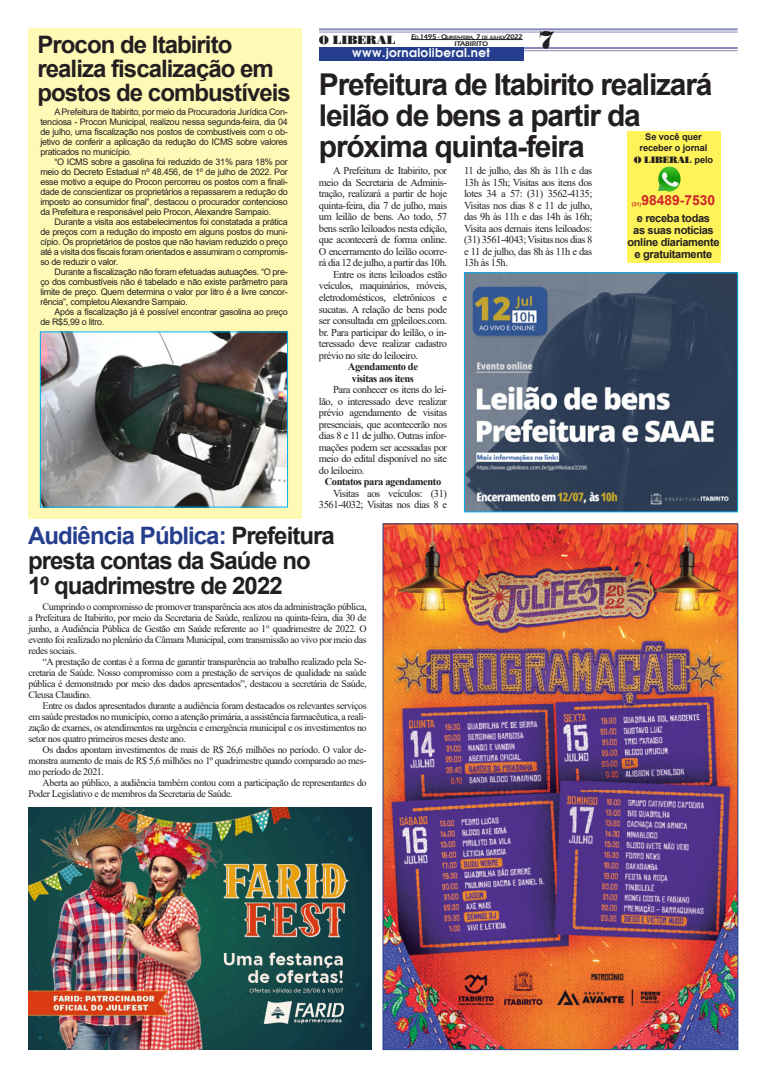
<style>
.page{position:relative;width:766px;height:1078px;background:#fff}
.page>*{position:absolute;margin:0;border:0;box-sizing:border-box;transform-origin:0 0}
.t1{font:700 30px/31px "Arial";letter-spacing:-.04em;color:#231f20}
.t2{font:700 24px/25px "Arial";letter-spacing:-.04em;color:#231f20}
.t3{font:24px "Bodnoff";color:#231f20}
.t4{font:700 13.8px "Arial";color:#d1232a}
.t5{font:12px "Avalon";letter-spacing:.03em;color:#fff}
.t6{font:12px "Bodnoff";color:#231f20}
.t7{font:700 11.1px/12px "Arial";letter-spacing:-.03em;color:#231f20;text-align:center}
.t8{font:10.5px/11.5px "Times New Roman";letter-spacing:-.04em;color:#231f20;text-align:justify}
.t9{font:700 10.5px/11.5px "Times New Roman";letter-spacing:-.04em;color:#231f20;text-align:center}
.t10{font:10px/11px "Times New Roman";letter-spacing:-.04em;color:#231f20;text-align:justify}
.t11{font:9.3px "Bodnoff";letter-spacing:-.02em;color:#231f20}
.t12{font:700 9.2px/11.1px "Arial";letter-spacing:-.01em;color:#231f20;text-align:center}
.t13{font:9px/10px "Arial";letter-spacing:-.03em;color:#231f20;text-align:justify}
.t14{font:7px "Erie Black";color:#231f20}
.t15{font:700 5.4px "Arial";color:#d1232a}
.t16{font:4.9px "Erie Black";letter-spacing:-.085em;color:#231f20}
.s1{font-size:7px}
.s2{font-family:"Arial";font-weight:700;font-size:9.2px}
.s3{color:#253f8e}
</style>
<div class="page">
<hr style="left:28px;top:47px;width:709px;height:2px;background:#8688ba">
<hr style="left:28px;top:50px;width:709px;height:1px;background:#8688ba">
<div style="left:319px;top:47px;width:204px;height:13px;background:#253f8e"></div>
<hr style="left:28px;top:28px;width:709px;height:2px;background:#8688ba">
<hr style="left:28px;top:32px;width:709px;height:1px;background:#8688ba">
<hr style="left:411px;top:39px;width:111px;height:1px;background:#231f20">
<div style="left:18px;top:23px;width:301px;height:43px;background:#fff"></div>
<div style="left:28px;top:28px;width:274px;height:490px;background:#fff9b6"></div>
<img style="left:385px;top:525px;width:350px;height:522px">
<img style="left:28px;top:807px;width:343px;height:242px">
<img style="left:42px;top:333px;width:244px;height:172px">
<div style="left:40px;top:331px;width:248px;height:176px;border:1px solid #00aeef"></div>
<img style="left:466px;top:274px;width:269px;height:236px">
<div style="left:464px;top:272px;width:273px;height:240px;border:1px solid #00aeef"></div>
<div style="left:626px;top:131px;width:94px;height:132px;background:#fff35a"></div>
<img style="left:658px;top:166px;width:22px;height:25px">
<svg style="left:658px;top:183px;width:6px;height:8px"></svg>
<h2 class="t2" style="left:37px;top:33px;width:255px;line-height:24px">Procon de Itabirito realiza fiscalização em postos de combustíveis</h2>
<p class="t13" style="left:40px;top:107px;width:249px;text-indent:14px">A Prefeitura de Itabirito, por meio da Procuradoria Jurídica Con&shy;tenciosa - Procon Municipal, realizou nessa segunda-feira, dia 04 de julho, uma fiscalização nos postos de combustíveis com o ob&shy;jetivo de conferir a aplicação da redução do ICMS sobre valores praticados no município.</p>
<p class="t13" style="left:40px;top:157px;width:249px;text-indent:14px">“O ICMS sobre a gasolina foi reduzido de 31% para 18% por meio do Decreto Estadual nº 48.456, de 1º de julho de 2022. Por esse motivo a equipe do Procon percorreu os postos com a finali&shy;dade de conscientizar os proprietários a repassarem a redução do imposto ao consumidor final”, destacou o procurador contencioso da Prefeitura e responsável pelo Procon, Alexandre Sampaio.</p>
<p class="t13" style="left:40px;top:217px;width:249px;text-indent:14px">Durante a visita aos estabelecimentos foi constatada a prática de preços com a redução do imposto em alguns postos do muni&shy;cípio. Os proprietários de postos que não haviam reduzido o preço até a visita dos fiscais foram orientados e assumiram o compromis&shy;so de reduzir o valor.</p>
<p class="t13" style="left:40px;top:267px;width:249px;text-indent:14px">Durante a fiscalização não foram efetuadas autuações. “O pre&shy;ço dos combustíveis não é tabelado e não existe parâmetro para limite de preço. Quem determina o valor por litro é a livre concor&shy;rência”, completou Alexandre Sampaio.</p>
<p class="t13" style="left:40px;top:307px;width:249px;text-indent:14px">Após a fiscalização já é possível encontrar gasolina ao preço de R$5,99 o litro.</p>
<p class="t14" style="left:454px;top:39px;width:35px">ITABIRITO</p>
<h2 class="t3" style="left:538px;top:25px;width:18px">7</h2>
<h1 class="t1" style="left:319px;top:69px;width:395px">Prefeitura de Itabirito realizará leilão de bens a partir da próxima quinta-feira</h1>
<p class="t6" style="left:319px;top:32px;width:78px">O LIBERAL</p>
<p class="t16" style="left:411px;top:34px;width:113px"><span class="s1">E</span>D<span class="s1">.1495 - Q</span>UINTA<span class="s1">-</span>FEIRA<span class="s1">, 7</span> DE JULHO<span class="s1">/2022</span></p>
<p class="t5" style="left:352px;top:45px;width:140px">www.jornaloliberal.net</p>
<p class="t12" style="left:639px;top:131px;width:69px">Se você quer receber o jornal</p>
<p class="t11" style="left:633px;top:154px;width:81px">O LIBERAL <span class="s2">pelo</span></p>
<p class="t15" style="left:631px;top:200px;width:11px">(31)</p>
<h3 class="t4" style="left:641px;top:190px;width:75px">98489-7530</h3>
<p class="t7" style="left:627px;top:212px;width:94px">e receba todas<br>as suas notícias online diariamente e gratuitamente</p>
<p class="t8" style="left:333px;top:165px;width:115px">A Prefeitura de Itabirito, por</p>
<p class="t8" style="left:319px;top:176px;width:130px">meio da Secretaria de Adminis-</p>
<p class="t8" style="left:319px;top:188px;width:130px">tração, realizará a partir de hoje</p>
<p class="t8" style="left:319px;top:199px;width:130px">quinta-feira, dia 7 de julho, mais</p>
<p class="t8" style="left:319px;top:211px;width:130px">um leilão de bens. Ao todo, 57</p>
<p class="t8" style="left:319px;top:222px;width:130px">bens serão leiloados nesta edição,</p>
<p class="t8" style="left:319px;top:234px;width:130px">que acontecerá de forma online.</p>
<p class="t8" style="left:319px;top:245px;width:130px">O encerramento do leilão ocorre-</p>
<p class="t8" style="left:319px;top:257px;width:130px">rá dia 12 de julho, a partir das 10h.</p>
<p class="t8" style="left:333px;top:268px;width:115px">Entre os itens leiloados estão</p>
<p class="t8" style="left:319px;top:280px;width:130px">veículos, maquinários, móveis,</p>
<p class="t8" style="left:319px;top:291px;width:130px">eletrodomésticos, eletrônicos e</p>
<p class="t8" style="left:319px;top:303px;width:130px">sucatas. A relação de bens pode</p>
<p class="t8" style="left:319px;top:314px;width:130px">ser consultada em gpleiloes.com.</p>
<p class="t8" style="left:319px;top:326px;width:130px">br. Para participar do leilão, o in-</p>
<p class="t8" style="left:319px;top:337px;width:130px">teressado deve realizar cadastro</p>
<p class="t8" style="left:319px;top:349px;width:101px">prévio no site do leiloeiro.</p>
<p class="t9" style="left:348px;top:360px;width:72px">Agendamento de visitas aos itens</p>
<p class="t8" style="left:319px;top:383px;width:130px;text-indent:14px">Para conhecer os itens do lei&shy;lão, o interessado deve realizar prévio agendamento de visitas presenciais, que acontecerão nos dias 8 e 11 de julho. Outras infor&shy;mações podem ser acessadas por meio do edital disponível no site do leiloeiro.</p>
<p class="t9" style="left:324px;top:475px;width:118px">Contatos para agendamento</p>
<p class="t8" style="left:319px;top:487px;width:130px;text-align:right">Visitas aos veículos: (31)<br>3561-4032; Visitas nos dias 8 e</p>
<p class="t8" style="left:464px;top:165px;width:130px">11 de julho, das 8h às 11h e das 13h às 15h; Visitas aos itens dos lotes 34 a 57: (31) 3562-4135; Visitas nos dias 8 e 11 de julho, das 9h às 11h e das 14h às 16h; Visita aos demais itens leiloados: (31) 3561-4043; Visitas nos dias 8 e 11 de julho, das 8h às 11h e das 13h às 15h.</p>
<h2 class="t2" style="left:28px;top:523px;width:308px"><span class="s3">Audiência Pública:</span> Prefeitura presta contas da Saúde no<br>1º quadrimestre de 2022</h2>
<p class="t10" style="left:28px;top:600px;width:339px;text-indent:14px">Cumprindo o compromisso de promover transparência aos atos da administração pública, a Prefeitura de Itabirito, por meio da Secretaria de Saúde, realizou na quinta-feira, dia 30 de junho, a Audiência Pública de Gestão em Saúde referente ao 1° quadrimestre de 2022. O evento foi realizado no plenário da Câmara Municipal, com transmissão ao vivo por meio das redes sociais.</p>
<p class="t10" style="left:28px;top:655px;width:339px;text-indent:14px">“A prestação de contas é a forma de garantir transparência ao trabalho realizado pela Se&shy;cretaria de Saúde. Nosso compromisso com a prestação de serviços de qualidade na saúde pública é demonstrado por meio dos dados apresentados”, destacou a secretária de Saúde, Cleusa Claudino.</p>
<p class="t10" style="left:28px;top:699px;width:339px;text-indent:14px">Entre os dados apresentados durante a audiência foram destacados os relevantes serviços em saúde prestados no município, como a atenção primária, a assistência farmacêutica, a reali&shy;zação de exames, os atendimentos na urgência e emergência municipal e os investimentos no setor nos quatro primeiros meses deste ano.</p>
<p class="t10" style="left:28px;top:743px;width:339px;text-indent:14px">Os dados apontam investimentos de mais de R$ 26,6 milhões no período. O valor de&shy;monstra aumento de mais de R$ 5,6 milhões no 1º quadrimestre quando comparado ao mes&shy;mo período de 2021.</p>
<p class="t10" style="left:28px;top:776px;width:339px;text-indent:14px">Aberta ao público, a audiência também contou com a participação de representantes do<br>Poder Legislativo e de membros da Secretaria de Saúde.</p>
</div>
